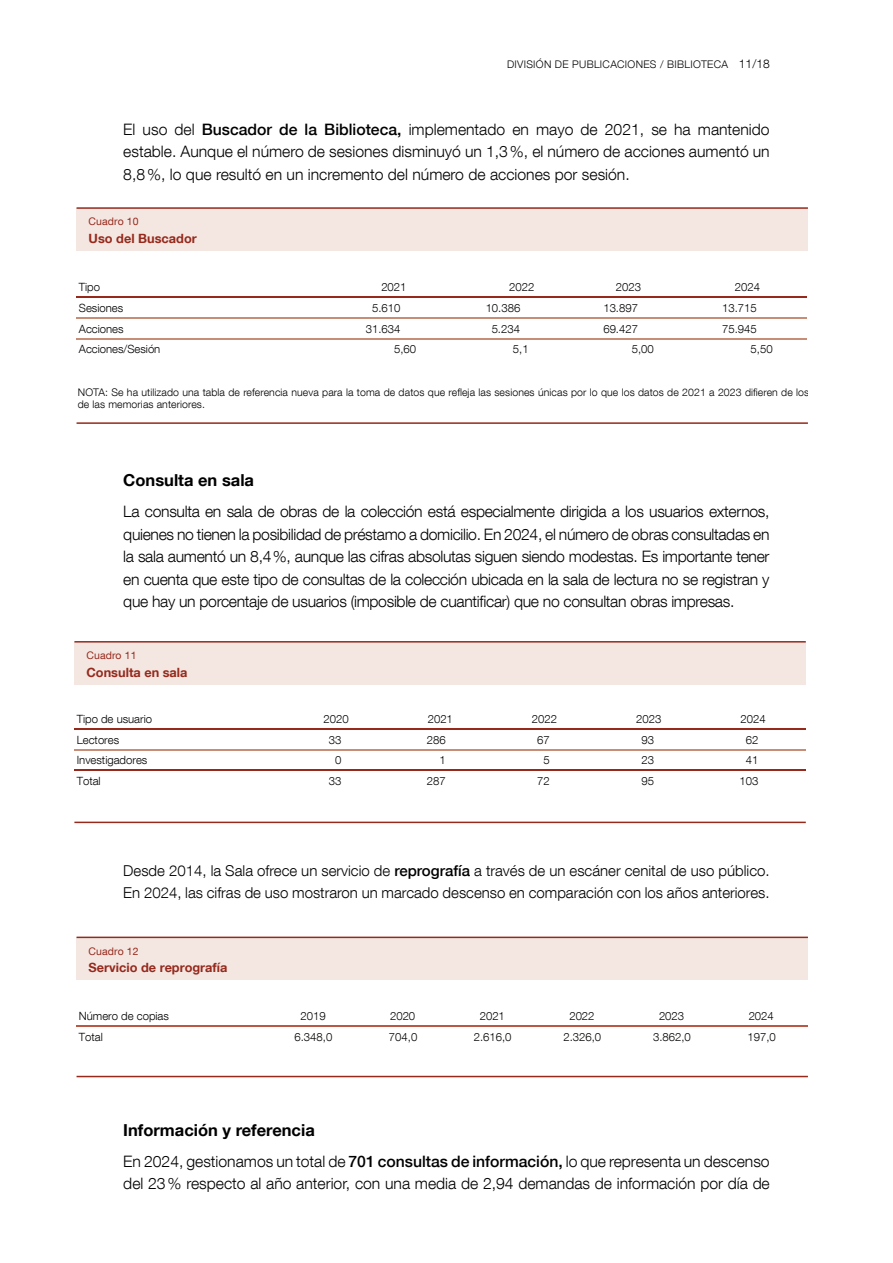
<style>
.page{position:relative;width:893px;height:1263px;background:#fff}
.page>*{position:absolute;margin:0;border:0;box-sizing:border-box;transform-origin:0 0}
.Título_nivel_3{font:700 16.5px "Bd E Neue Helvetica";color:#000}
.TEXTO{font:300 15.75px/22.5px "Bd E Neue Helvetica";color:#000;text-align:justify}
.TEXTO-2{font:300 15px/22.5px "Bd E Neue Helvetica";color:#000}
.t1{font:700 12.75px "Bd E Neue Helvetica";color:#96291c}
.t2{font:300 11.4px "Bd E Neue Helvetica";color:#000}
.t3{font:300 10.5px/12.6px "Bd E Neue Helvetica";letter-spacing:.01em;color:#000}
.t4{font:300 10.5px "Bd E Neue Helvetica";letter-spacing:.03em;color:#000}
.t5{font:10.5px "Bd E Neue Helvetica";letter-spacing:.01em;color:#96291c}
.s1{font-size:12px}
.s2{font-weight:500}
</style>
<div class="page">
<hr style="left:77px;top:422px;width:731px;height:2px;background:#96291c">
<div style="left:77px;top:208px;width:731px;height:43px;background:#f4e7e2"></div>
<hr style="left:77px;top:207px;width:731px;height:2px;background:#96291c">
<hr style="left:77px;top:297px;width:730px;height:1px;background:#96291c">
<hr style="left:77px;top:317px;width:730px;height:2px;background:#c78d77">
<hr style="left:77px;top:338px;width:730px;height:1px;background:#c78d77">
<hr style="left:74px;top:822px;width:732px;height:1px;background:#96291c">
<div style="left:74px;top:642px;width:732px;height:42px;background:#f4e7e2"></div>
<hr style="left:74px;top:641px;width:732px;height:1px;background:#96291c">
<hr style="left:74px;top:728px;width:732px;height:1px;background:#96291c">
<hr style="left:74px;top:749px;width:732px;height:1px;background:#c78d77">
<hr style="left:74px;top:769px;width:732px;height:2px;background:#96291c">
<hr style="left:77px;top:1076px;width:731px;height:1px;background:#96291c">
<div style="left:77px;top:937px;width:731px;height:43px;background:#f4e7e2"></div>
<hr style="left:77px;top:936px;width:731px;height:2px;background:#96291c">
<hr style="left:77px;top:1025px;width:731px;height:2px;background:#ba5745">
<p class="t4" style="left:507px;top:58px;width:264px">DIVISIÓN DE PUBLICACIONES / BIBLIOTECA <span class="s1">11/18</span></p>
<p class="TEXTO" style="left:123px;top:117px;width:648px">El uso del <span class="s2">Buscador de la Biblioteca,</span> implementado en mayo de 2021, se ha mantenido estable. Aunque el número de sesiones disminuyó un 1,3%, el número de acciones aumentó un 8,8%, lo que resultó en un incremento del número de acciones por sesión.</p>
<p class="t5" style="left:89px;top:215px;width:51px">Cuadro 10</p>
<p class="t1" style="left:89px;top:230px;width:110px">Uso del Buscador</p>
<p class="t2" style="left:79px;top:280px;width:23px">Tipo</p>
<p class="t2" style="left:381px;top:280px;width:27px">2021</p>
<p class="t2" style="left:509px;top:280px;width:27px">2022</p>
<p class="t2" style="left:616px;top:280px;width:27px">2023</p>
<p class="t2" style="left:735px;top:280px;width:27px">2024</p>
<p class="t2" style="left:79px;top:301px;width:46px">Sesiones</p>
<p class="t2" style="left:372px;top:301px;width:30px">5.610</p>
<p class="t2" style="left:486px;top:301px;width:36px">10.386</p>
<p class="t2" style="left:603px;top:301px;width:36px">13.897</p>
<p class="t2" style="left:722px;top:301px;width:36px">13.715</p>
<p class="t2" style="left:79px;top:322px;width:46px">Acciones</p>
<p class="t2" style="left:366px;top:322px;width:36px">31.634</p>
<p class="t2" style="left:492px;top:322px;width:30px">5.234</p>
<p class="t2" style="left:603px;top:322px;width:36px">69.427</p>
<p class="t2" style="left:722px;top:322px;width:36px">75.945</p>
<p class="t2" style="left:79px;top:342px;width:83px">Acciones/Sesión</p>
<p class="t2" style="left:394px;top:342px;width:24px">5,60</p>
<p class="t2" style="left:513px;top:342px;width:17px">5,1</p>
<p class="t2" style="left:632px;top:342px;width:24px">5,00</p>
<p class="t2" style="left:751px;top:342px;width:24px">5,50</p>
<p class="t3" style="left:78px;top:385px;width:733px">NOTA: Se ha utilizado una tabla de referencia nueva para la toma de datos que refleja las sesiones únicas por lo que los datos de 2021 a 2023 difieren de los de las memorias anteriores.</p>
<h3 class="Título_nivel_3" style="left:123px;top:470px;width:132px">Consulta en sala</h3>
<p class="TEXTO" style="left:123px;top:500px;width:648px">La consulta en sala de obras de la colección está especialmente dirigida a los usuarios externos, quienes no tienen la posibilidad de préstamo a domicilio. En 2024, el número de obras consultadas en la sala aumentó un 8,4%, aunque las cifras absolutas siguen siendo modestas. Es importante tener en cuenta que este tipo de consultas de la colección ubicada en la sala de lectura no se registran y que hay un porcentaje de usuarios (imposible de cuantificar) que no consultan obras impresas.</p>
<p class="t5" style="left:87px;top:649px;width:51px">Cuadro 11</p>
<p class="t1" style="left:87px;top:664px;width:103px">Consulta en sala</p>
<p class="t2" style="left:77px;top:712px;width:77px">Tipo de usuario</p>
<p class="t2" style="left:323px;top:712px;width:27px">2020</p>
<p class="t2" style="left:428px;top:712px;width:27px">2021</p>
<p class="t2" style="left:532px;top:712px;width:27px">2022</p>
<p class="t2" style="left:636px;top:712px;width:27px">2023</p>
<p class="t2" style="left:740px;top:712px;width:27px">2024</p>
<p class="t2" style="left:77px;top:733px;width:44px">Lectores</p>
<p class="t2" style="left:329px;top:733px;width:14px">33</p>
<p class="t2" style="left:427px;top:733px;width:20px">286</p>
<p class="t2" style="left:537px;top:733px;width:14px">67</p>
<p class="t2" style="left:641px;top:733px;width:14px">93</p>
<p class="t2" style="left:746px;top:733px;width:14px">62</p>
<p class="t2" style="left:77px;top:753px;width:72px">Investigadores</p>
<p class="t2" style="left:335px;top:753px;width:8px">0</p>
<p class="t2" style="left:439px;top:753px;width:8px">1</p>
<p class="t2" style="left:544px;top:753px;width:8px">5</p>
<p class="t2" style="left:641px;top:753px;width:14px">23</p>
<p class="t2" style="left:746px;top:753px;width:14px">41</p>
<p class="t2" style="left:77px;top:774px;width:25px">Total</p>
<p class="t2" style="left:329px;top:774px;width:14px">33</p>
<p class="t2" style="left:427px;top:774px;width:20px">287</p>
<p class="t2" style="left:537px;top:774px;width:14px">72</p>
<p class="t2" style="left:641px;top:774px;width:14px">95</p>
<p class="t2" style="left:739px;top:774px;width:20px">103</p>
<p class="TEXTO-2" style="left:123px;top:859px;width:648px">Desde 2014, la Sala ofrece un servicio de <span class="s2">reprografía</span> a través de un escáner cenital de uso público.<br>En 2024, las cifras de uso mostraron un marcado descenso en comparación con los años anteriores.</p>
<p class="t5" style="left:89px;top:944px;width:51px">Cuadro 12</p>
<p class="t1" style="left:89px;top:960px;width:140px">Servicio de reprografía</p>
<p class="t2" style="left:79px;top:1009px;width:92px">Número de copias</p>
<p class="t2" style="left:300px;top:1009px;width:27px">2019</p>
<p class="t2" style="left:390px;top:1009px;width:27px">2020</p>
<p class="t2" style="left:480px;top:1009px;width:27px">2021</p>
<p class="t2" style="left:569px;top:1009px;width:27px">2022</p>
<p class="t2" style="left:659px;top:1009px;width:27px">2023</p>
<p class="t2" style="left:749px;top:1009px;width:27px">2024</p>
<p class="t2" style="left:79px;top:1030px;width:25px">Total</p>
<p class="t2" style="left:294px;top:1030px;width:39px">6.348,0</p>
<p class="t2" style="left:389px;top:1030px;width:30px">704,0</p>
<p class="t2" style="left:474px;top:1030px;width:39px">2.616,0</p>
<p class="t2" style="left:563px;top:1030px;width:39px">2.326,0</p>
<p class="t2" style="left:653px;top:1030px;width:39px">3.862,0</p>
<p class="t2" style="left:748px;top:1030px;width:30px">197,0</p>
<h3 class="Título_nivel_3" style="left:123px;top:1120px;width:193px">Información y referencia</h3>
<p class="TEXTO" style="left:123px;top:1150px;width:648px">En 2024, gestionamos un total de <span class="s2">701 consultas de información,</span> lo que representa un descenso del 23% respecto al año anterior, con una media de 2,94 demandas de información por día de</p>
</div>
